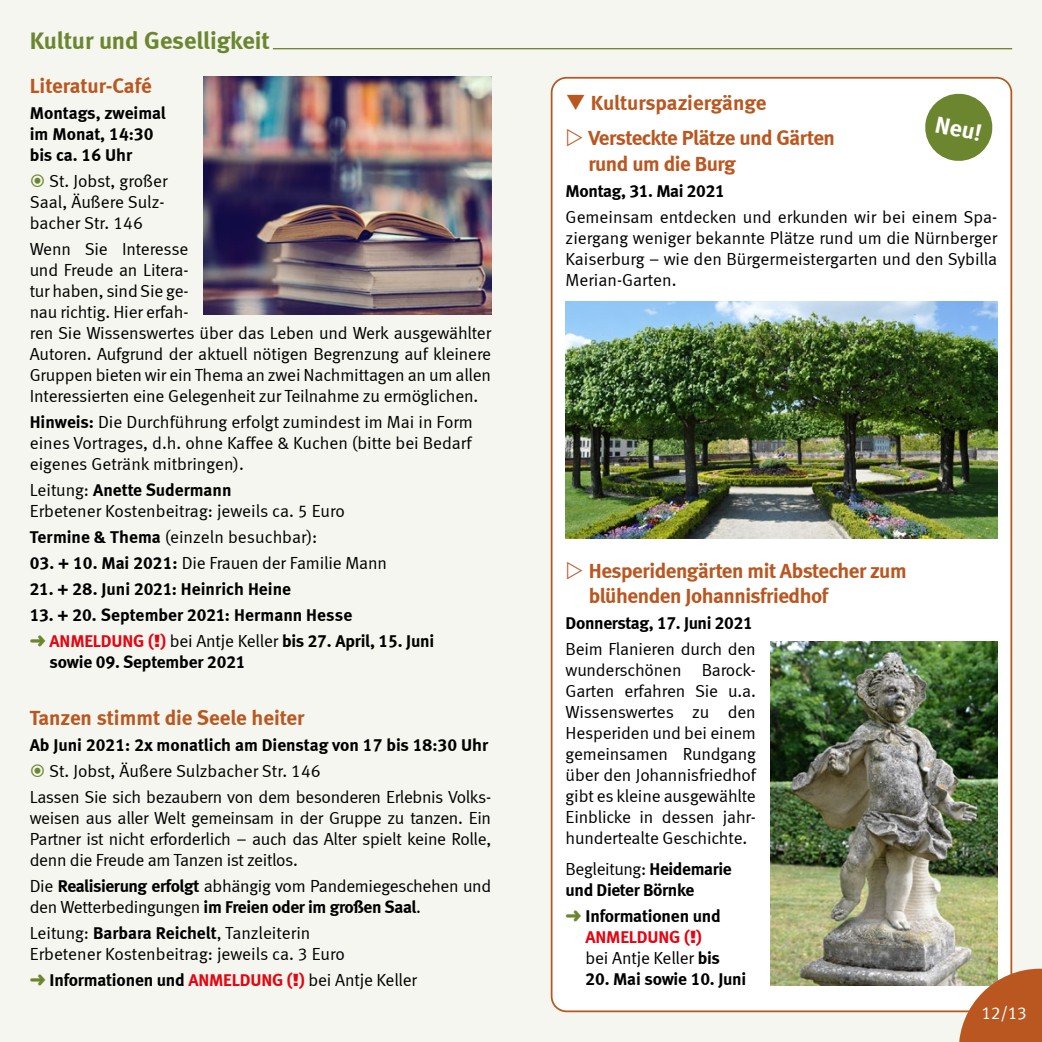
<style>
.page{position:relative;width:1042px;height:1042px;background:#f4f6ef}
.page>*{position:absolute;margin:0;border:0;box-sizing:border-box;transform-origin:0 0}
.t1{font:24.5px "Meta Bold LF";color:#6c8630}
.t2{font:24.15px "Meta Bold LF";color:#fff}
.t3{font:21px/35.2px "Meta Bold LF";letter-spacing:-.02em;color:#ba5720}
.t4{font:21px "Meta Bold LF";color:#ba5720}
.t5{font:17.5px/21px "Meta Normal LF";letter-spacing:-.01em;color:#000}
.t6{font:17.5px/21px "Meta Bold LF";letter-spacing:-.01em;color:#000}
.t7{font:17.5px "Meta Bold LF";letter-spacing:-.01em;color:#e30613}
.t8{font:17.5px "Meta Normal LF";color:#fff}
.s1{font-family:"Meta Bold LF"}
.s2{font-family:"Meta Normal LF"}
.s3{color:#6c8630}
.s4{color:#e30613}
.s5{font-family:"Frutiger";font-weight:900;color:#e30613}
.s6{font-family:"Frutiger";font-weight:900}
</style>
<div class="page">
<div style="left:552px;top:78px;width:459px;height:933px;background:#fff;border-radius:15px"></div>
<svg style="left:925px;top:93px;width:68px;height:68px"></svg>
<hr style="left:273px;top:48px;width:739px;height:1px;background:#6c8630">
<img style="left:566px;top:301px;width:431px;height:237px">
<img style="left:203px;top:77px;width:288px;height:237px">
<img style="left:771px;top:642px;width:226px;height:344px">
<svg style="left:959px;top:968px;width:83px;height:74px;background:#bf7544"></svg>
<h1 class="t1" style="left:30px;top:26px;width:242px">Kultur und Geselligkeit</h1>
<p class="t4" style="left:30px;top:74px;width:123px">Literatur-Café</p>
<p class="t6" style="left:30px;top:103px;width:138px">Montags, zweimal im Monat, 14:30 bis ca. 16 Uhr</p>
<p class="t5" style="left:30px;top:171px;width:139px;text-indent:19px">St. Jobst, großer<br>Saal, Äußere Sulz&shy;bacher Str. 146</p>
<p class="t5" style="left:30px;top:238px;width:463px">Wenn Sie Interesse<br>und Freude an Litera-<br>tur haben, sind Sie ge-<br>nau richtig. Hier erfah-<br>ren Sie Wissenswertes über das Leben und Werk ausgewählter Autoren. Aufgrund der aktuell nötigen Begrenzung auf kleinere Gruppen bieten wir ein Thema an zwei Nachmittagen an um allen Interessierten eine Gelegenheit zur Teilnahme zu ermöglichen.</p>
<p class="t5" style="left:30px;top:411px;width:445px;text-align:justify"><span class="s1">Hinweis:</span> Die Durchführung erfolgt zumindest im Mai in Form eines Vortrages, d.h. ohne Kaffee &amp; Kuchen (bitte bei Bedarf eigenes Getränk mitbringen).</p>
<p class="t6" style="left:30px;top:479px;width:203px"><span class="s2">Leitung:</span> Anette Sudermann</p>
<p class="t5" style="left:30px;top:498px;width:317px;line-height:25.9px">Erbetener Kostenbeitrag: jeweils ca. 5 Euro<br><span class="s1">Termine &amp; Thema</span> (einzeln besuchbar):</p>
<p class="t5" style="left:30px;top:552px;width:359px"><span class="s1">03. + 10. Mai 2021:</span> Die Frauen der Familie Mann</p>
<p class="t6" style="left:30px;top:578px;width:263px">21. + 28. Juni 2021: Heinrich Heine</p>
<p class="t6" style="left:30px;top:602px;width:406px;line-height:25.9px">13. + 20. September 2021: Hermann Hesse<br><span class="s3">➜</span> <span class="s4">ANMELDUNG (</span><span class="s5">!</span><span class="s4">)</span> <span class="s2">bei Antje Keller</span> bis 27. April, 15. Juni</p>
<p class="t6" style="left:50px;top:651px;width:198px">sowie 09. September 2021</p>
<p class="t4" style="left:30px;top:705px;width:276px">Tanzen stimmt die Seele heiter</p>
<p class="t6" style="left:30px;top:734px;width:460px">Ab Juni 2021: 2x monatlich am Dienstag von 17 bis 18:30 Uhr</p>
<p class="t5" style="left:30px;top:757px;width:463px;line-height:25.9px;text-indent:19px">St. Jobst, Äußere Sulzbacher Str. 146<br>Lassen Sie sich bezaubern von dem besonderen Erlebnis Volks-</p>
<p class="t5" style="left:30px;top:807px;width:463px;text-align:justify">weisen aus aller Welt gemeinsam in der Gruppe zu tanzen. Ein Partner ist nicht erforderlich – auch das Alter spielt keine Rolle, denn die Freude am Tanzen ist zeitlos.</p>
<p class="t5" style="left:30px;top:875px;width:463px">Die <span class="s1">Realisierung erfolgt</span> abhängig vom Pandemiegeschehen und</p>
<p class="t6" style="left:30px;top:896px;width:392px"><span class="s2">den Wetterbedingungen</span> im Freien oder im großen Saal<span class="s2">.</span></p>
<p class="t5" style="left:30px;top:922px;width:317px">Leitung: <span class="s1">Barbara Reichelt</span>, Tanzleiterin<br>Erbetener Kostenbeitrag: jeweils ca. 3 Euro</p>
<p class="t6" style="left:30px;top:969px;width:389px"><span class="s3">➜</span> Informationen und <span class="s4">ANMELDUNG (</span><span class="s5">!</span><span class="s4">)</span> <span class="s2">bei Antje Keller</span></p>
<p class="t3" style="left:588px;top:85px;width:248px;text-indent:-23px">❑ Kulturspaziergänge<br>Versteckte Plätze und Gärten</p>
<p class="t3" style="left:588px;top:145px;width:149px">rund um die Burg</p>
<p class="t6" style="left:566px;top:180px;width:161px">Montag, 31. Mai 2021</p>
<p class="t5" style="left:566px;top:206px;width:433px;text-align:justify">Gemeinsam entdecken und erkunden wir bei einem Spa&shy;ziergang weniger bekannte Plätze rund um die Nürnberger Kaiserburg – wie den Bürgermeistergarten und den Sybilla Merian-Garten.</p>
<h2 class="t2" style="left:938px;top:109px;width:49px;rotate:12deg">Neu!</h2>
<p class="t3" style="left:589px;top:557px;width:319px;line-height:25.2px">Hesperidengärten mit Abstecher zum blühenden Johannisfriedhof</p>
<p class="t6" style="left:566px;top:612px;width:189px">Donnerstag, 17. Juni 2021</p>
<p class="t5" style="left:566px;top:638px;width:192px;text-align:justify">Beim Flanieren durch den wunderschönen Barock-Garten erfahren Sie u.a.<br>Wissenswertes zu den Hesperiden und bei einem gemeinsamen Rundgang über den Johannisfriedhof gibt es kleine ausgewählte Einblicke in dessen jahr&shy;hundertealte Geschichte.</p>
<p class="t5" style="left:566px;top:858px;width:168px">Begleitung: <span class="s1">Heidemarie</span></p>
<p class="t6" style="left:566px;top:876px;width:157px;line-height:25.9px">und Dieter Börnke<br><span class="s3">➜</span> Informationen und</p>
<p class="t7" style="left:585px;top:926px;width:118px">ANMELDUNG (<span class="s6">!</span>)</p>
<p class="t5" style="left:585px;top:947px;width:136px">bei Antje Keller <span class="s1">bis</span></p>
<p class="t6" style="left:585px;top:968px;width:162px">20. Mai sowie 10. Juni</p>
<p class="t8" style="left:981px;top:1003px;width:47px">12/13</p>
</div>
